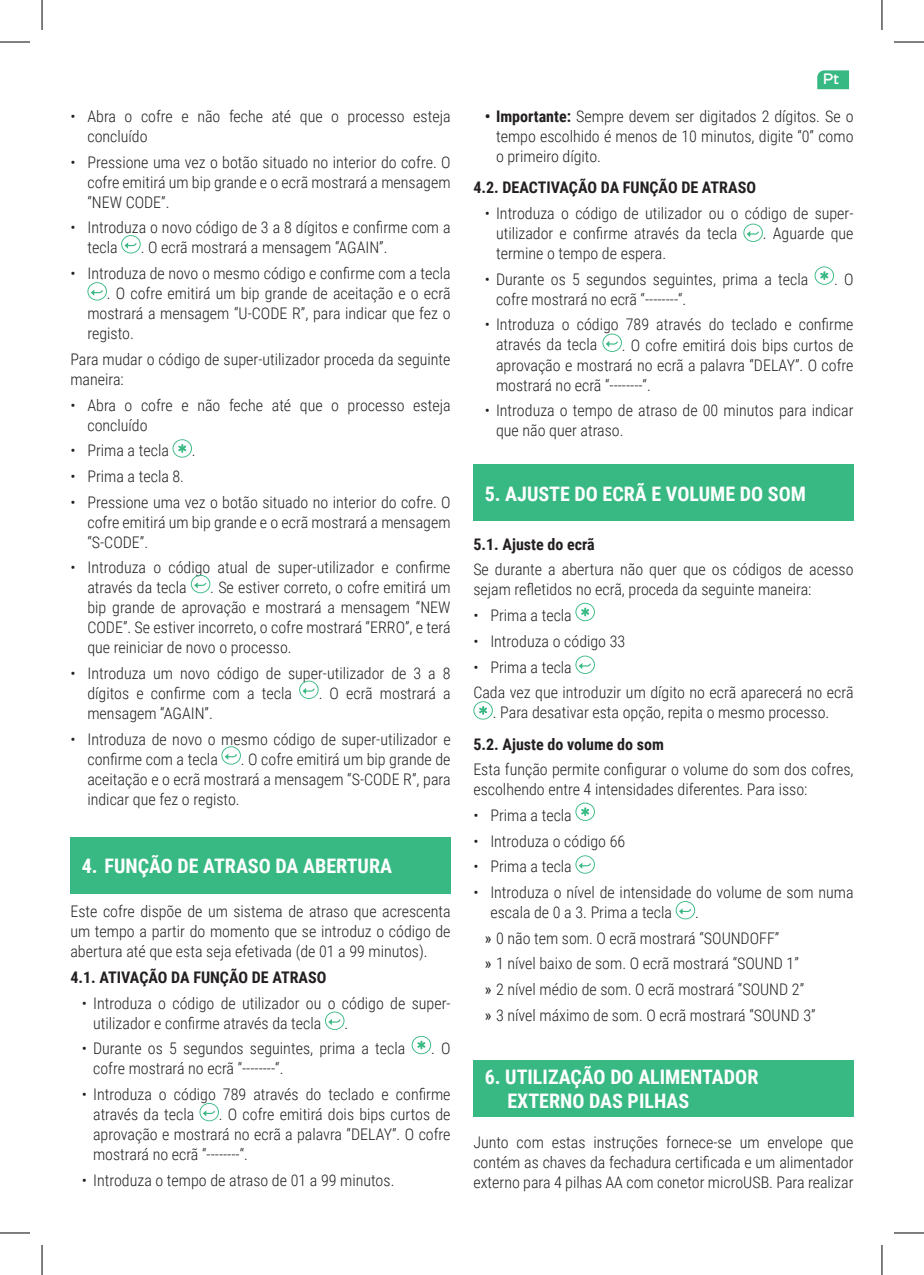
<style>
.page{position:relative;width:924px;height:1275px;background:#fff}
.page>*{position:absolute;margin:0;border:0;box-sizing:border-box;transform-origin:0 0}
.t1{font:700 20px/24px "Roboto Condensed";color:#fff}
.t2{font:300 16px/20px "Roboto Condensed";color:#231f20}
.t3{font:700 16px "Roboto Condensed";color:#231f20}
.t4{font:500 15.2px "TT Firs Neue";color:#fff}
.s1{font-weight:700}
.s2{font-weight:400}
</style>
<div class="page">
<svg style="left:325px;top:1011px;width:19px;height:19px"></svg>
<svg style="left:411px;top:1036px;width:20px;height:18px"></svg>
<svg style="left:199px;top:1103px;width:20px;height:18px"></svg>
<svg style="left:743px;top:224px;width:19px;height:18px"></svg>
<svg style="left:814px;top:266px;width:19px;height:19px"></svg>
<svg style="left:602px;top:333px;width:19px;height:19px"></svg>
<svg style="left:575px;top:603px;width:19px;height:18px"></svg>
<svg style="left:575px;top:655px;width:19px;height:19px"></svg>
<svg style="left:473px;top:701px;width:19px;height:18px"></svg>
<svg style="left:575px;top:802px;width:19px;height:19px"></svg>
<svg style="left:575px;top:855px;width:19px;height:18px"></svg>
<svg style="left:675px;top:901px;width:19px;height:18px"></svg>
<svg style="left:121px;top:235px;width:20px;height:18px"></svg>
<svg style="left:87px;top:282px;width:20px;height:18px"></svg>
<svg style="left:172px;top:439px;width:20px;height:18px"></svg>
<svg style="left:191px;top:575px;width:19px;height:18px"></svg>
<svg style="left:299px;top:680px;width:19px;height:19px"></svg>
<svg style="left:221px;top:746px;width:20px;height:18px"></svg>
<div style="left:473px;top:464px;width:380px;height:56px;background:#38b983"></div>
<div style="left:70px;top:837px;width:380px;height:57px;background:#38b983"></div>
<div style="left:473px;top:1060px;width:380px;height:56px;background:#38b983"></div>
<svg style="left:817px;top:70px;width:31px;height:19px"></svg>
<hr style="left:0;top:42px;width:30px;height:1px;background:#000">
<hr style="left:893px;top:42px;width:30px;height:1px;background:#000">
<hr style="left:0;top:1232px;width:30px;height:1px;background:#000">
<hr style="left:893px;top:1232px;width:30px;height:1px;background:#000">
<hr style="left:42px;top:0;width:1px;height:30px;background:#000">
<hr style="left:42px;top:1245px;width:1px;height:30px;background:#000">
<hr style="left:881px;top:0;width:1px;height:30px;background:#000">
<hr style="left:881px;top:1245px;width:1px;height:30px;background:#000">
<p class="t2" style="left:87px;top:106px;width:364px;text-indent:-17px">• Abra o cofre e não feche até que o processo esteja concluído</p>
<p class="t2" style="left:87px;top:151px;width:364px;text-align:justify;text-indent:-17px">• Pressione uma vez o botão situado no interior do cofre. O cofre emitirá um bip grande e o ecrã mostrará a mensagem “NEW CODE”.</p>
<p class="t2" style="left:87px;top:217px;width:364px;text-indent:-17px">• Introduza o novo código de 3 a 8 dígitos e confirme com a tecla</p>
<p class="t2" style="left:141px;top:237px;width:248px">. O ecrã mostrará a mensagem “AGAIN”.</p>
<p class="t2" style="left:70px;top:263px;width:381px">• Introduza de novo o mesmo código e confirme com a tecla</p>
<p class="t2" style="left:107px;top:283px;width:345px">. O cofre emitirá um bip grande de aceitação e o ecrã</p>
<p class="t2" style="left:87px;top:303px;width:364px">mostrará a mensagem “U-CODE R”, para indicar que fez o</p>
<p class="t2" style="left:87px;top:323px;width:48px">registo.</p>
<p class="t2" style="left:70px;top:348px;width:381px">Para mudar o código de super-utilizador proceda da seguinte maneira:</p>
<p class="t2" style="left:87px;top:394px;width:364px;text-indent:-17px">• Abra o cofre e não feche até que o processo esteja concluído</p>
<p class="t2" style="left:70px;top:440px;width:100px">• Prima a tecla</p>
<p class="t2" style="left:192px;top:440px;width:5px">.</p>
<p class="t2" style="left:70px;top:465px;width:115px">• Prima a tecla 8.</p>
<p class="t2" style="left:87px;top:491px;width:364px;text-align:justify;text-indent:-17px">• Pressione uma vez o botão situado no interior do cofre. O cofre emitirá um bip grande e o ecrã mostrará a mensagem “S-CODE”.</p>
<p class="t2" style="left:87px;top:557px;width:364px;text-indent:-17px">• Introduza o código atual de super-utilizador e confirme através da tecla</p>
<p class="t2" style="left:87px;top:577px;width:364px;text-align:justify;text-indent:123px">. Se estiver correto, o cofre emitirá um bip grande de aprovação e mostrará a mensagem “NEW CODE”. Se estiver incorreto, o cofre mostrará “ERRO”, e terá que reiniciar de novo o processo.</p>
<p class="t2" style="left:87px;top:662px;width:364px;text-indent:-17px">• Introduza um novo código de super-utilizador de 3 a 8 dígitos e confirme com a tecla</p>
<p class="t2" style="left:318px;top:682px;width:133px">. O ecrã mostrará a</p>
<p class="t2" style="left:87px;top:702px;width:127px">mensagem “AGAIN”.</p>
<p class="t2" style="left:87px;top:728px;width:364px;text-indent:-17px">• Introduza de novo o mesmo código de super-utilizador e confirme com a tecla</p>
<p class="t2" style="left:87px;top:748px;width:364px;text-align:justify;text-indent:153px">. O cofre emitirá um bip grande de aceitação e o ecrã mostrará a mensagem “S-CODE R”, para indicar que fez o registo.</p>
<p class="t1" style="left:82px;top:853px;width:312px">4. FUNÇÃO DE ATRASO DA ABERTURA</p>
<p class="t2" style="left:70px;top:901px;width:381px;text-align:justify">Este cofre dispõe de um sistema de atraso que acrescenta um tempo a partir do momento que se introduz o código de abertura até que esta seja efetivada (de 01 a 99 minutos).</p>
<p class="t3" style="left:70px;top:966px;width:257px">4.1. ATIVAÇÃO DA FUNÇÃO DE ATRASO</p>
<p class="t2" style="left:93px;top:992px;width:359px;text-indent:-11px">• Introduza o código de utilizador ou o código de super&shy;utilizador e confirme através da tecla</p>
<p class="t2" style="left:344px;top:1012px;width:5px">.</p>
<p class="t2" style="left:82px;top:1038px;width:325px">• Durante os 5 segundos seguintes, prima a tecla</p>
<p class="t2" style="left:431px;top:1038px;width:21px">. O</p>
<p class="t2" style="left:93px;top:1058px;width:192px">cofre mostrará no ecrã “--------“.</p>
<p class="t2" style="left:93px;top:1083px;width:359px;text-indent:-11px">• Introduza o código 789 através do teclado e confirme através da tecla</p>
<p class="t2" style="left:93px;top:1103px;width:359px;text-align:justify;text-indent:126px">. O cofre emitirá dois bips curtos de aprovação e mostrará no ecrã a palavra “DELAY”. O cofre mostrará no ecrã “--------“.</p>
<p class="t2" style="left:82px;top:1169px;width:314px">• Introduza o tempo de atraso de 01 a 99 minutos.</p>
<p class="t4" style="left:822px;top:68px;width:17px">Pt</p>
<p class="t2" style="left:496px;top:106px;width:359px;text-align:justify;text-indent:-11px"><span class="s1">• Importante:</span> Sempre devem ser digitados 2 dígitos. Se o tempo escolhido é menos de 10 minutos, digite “0” como o primeiro dígito.</p>
<p class="t3" style="left:473px;top:176px;width:284px">4.2. DEACTIVAÇÃO DA FUNÇÃO DE ATRASO</p>
<p class="t2" style="left:496px;top:203px;width:359px;text-indent:-11px">• Introduza o código de utilizador ou o código de super&shy;utilizador e confirme através da tecla</p>
<p class="t2" style="left:762px;top:223px;width:92px">. Aguarde que</p>
<p class="t2" style="left:496px;top:243px;width:171px">termine o tempo de espera.</p>
<p class="t2" style="left:484px;top:268px;width:325px">• Durante os 5 segundos seguintes, prima a tecla</p>
<p class="t2" style="left:833px;top:268px;width:21px">. O</p>
<p class="t2" style="left:496px;top:288px;width:192px">cofre mostrará no ecrã “--------“.</p>
<p class="t2" style="left:496px;top:314px;width:359px;text-indent:-11px">• Introduza o código 789 através do teclado e confirme através da tecla</p>
<p class="t2" style="left:496px;top:334px;width:359px;text-align:justify;text-indent:126px">. O cofre emitirá dois bips curtos de aprovação e mostrará no ecrã a palavra “DELAY”. O cofre mostrará no ecrã “--------“.</p>
<p class="t2" style="left:496px;top:400px;width:359px;text-indent:-11px">• Introduza o tempo de atraso de 00 minutos para indicar que não quer atraso.</p>
<p class="t1" style="left:484px;top:480px;width:322px">5. AJUSTE DO ECRÃ E VOLUME DO SOM</p>
<p class="t3" style="left:473px;top:533px;width:123px">5.1. Ajuste do ecrã</p>
<p class="t2" style="left:473px;top:559px;width:381px">Se durante a abertura não quer que os códigos de acesso sejam refletidos no ecrã, proceda da seguinte maneira:</p>
<p class="t2" style="left:473px;top:605px;width:100px">• Prima a tecla</p>
<p class="t2" style="left:473px;top:630px;width:153px">• Introduza o código 33</p>
<p class="t2" style="left:473px;top:653px;width:381px;line-height:25.6px">• Prima a tecla<br>Cada vez que introduzir um dígito no ecrã aparecerá no ecrã</p>
<p class="t2" style="left:492px;top:702px;width:338px">. Para desativar esta opção, repita o mesmo processo.</p>
<p class="t3" style="left:473px;top:732px;width:192px">5.2. Ajuste do volume do som</p>
<p class="t2" style="left:473px;top:759px;width:381px">Esta função permite configurar o volume do som dos cofres, escolhendo entre 4 intensidades diferentes. Para isso:</p>
<p class="t2" style="left:473px;top:804px;width:100px">• Prima a tecla</p>
<p class="t2" style="left:473px;top:830px;width:153px">• Introduza o código 66</p>
<p class="t2" style="left:473px;top:856px;width:100px">• Prima a tecla</p>
<p class="t2" style="left:490px;top:881px;width:364px;text-indent:-17px">• Introduza o nível de intensidade do volume de som numa escala de 0 a 3. Prima a tecla</p>
<p class="t2" style="left:484px;top:899px;width:332px;line-height:25.6px;text-indent:210px">.<br><span class="s2">»</span> 0 não tem som. O ecrã mostrará “SOUNDOFF”<br><span class="s2">»</span> 1 nível baixo de som. O ecrã mostrará “SOUND 1”<br><span class="s2">»</span> 2 nível médio de som. O ecrã mostrará “SOUND 2”<br><span class="s2">»</span> 3 nível máximo de som. O ecrã mostrará “SOUND 3”</p>
<p class="t1" style="left:507px;top:1064px;width:252px;text-indent:-23px">6. UTILIZAÇÃO DO ALIMENTADOR<br>EXTERNO DAS PILHAS</p>
<p class="t2" style="left:473px;top:1131px;width:381px;text-align:justify">Junto com estas instruções fornece-se um envelope que contém as chaves da fechadura certificada e um alimentador externo para 4 pilhas AA com conetor microUSB. Para realizar</p>
</div>
